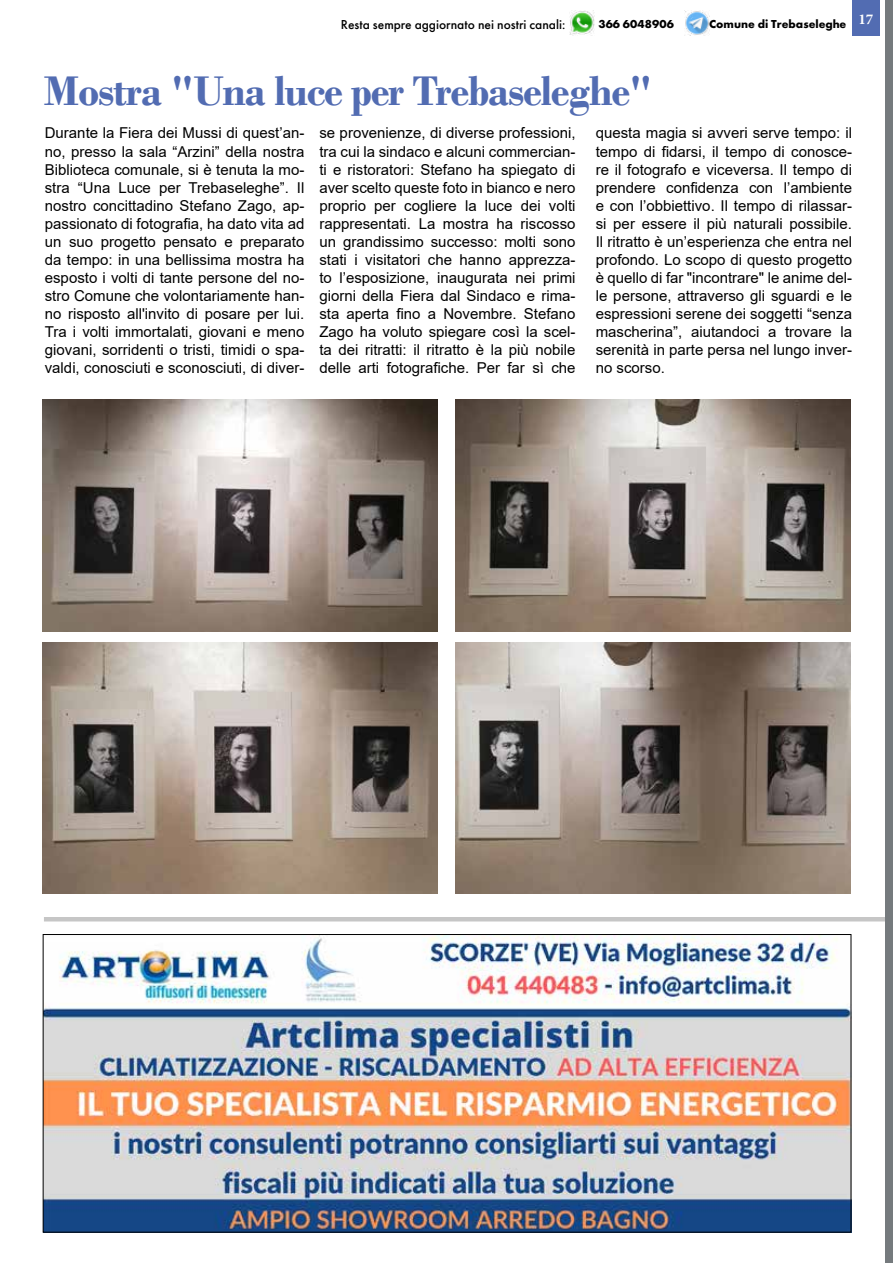
<style>
.page{position:relative;width:893px;height:1263px;background:#fff}
.page>*{position:absolute;margin:0;border:0;box-sizing:border-box;transform-origin:0 0}
.t1{font:700 43.5px "Bodoni";letter-spacing:-.03em;color:#526cb2}
.t2{font:15px/18px "Arial";color:#000;text-align:justify}
.t3{font:700 15px "Minion Pro";color:#fff}
.t4{font:500 13.5px "Futura PT";color:#000}
.t5{font:700 12px "Futura PT";color:#000}
</style>
<div class="page">
<img style="left:43px;top:642px;width:395px;height:251px">
<img style="left:43px;top:399px;width:395px;height:232px">
<img style="left:456px;top:399px;width:394px;height:232px">
<img style="left:456px;top:642px;width:394px;height:251px">
<div style="left:852px;top:0;width:27px;height:36px;background:#526cb2"></div>
<hr style="left:44px;top:917px;width:849px;height:4px;background:#c6c6c6">
<div style="left:885px;top:0;width:8px;height:1263px;background:#757a7d"></div>
<img style="left:685px;top:11px;width:24px;height:24px">
<img style="left:570px;top:11px;width:24px;height:24px">
<img style="left:45px;top:936px;width:804px;height:294px">
<p class="t4" style="left:341px;top:17px;width:226px">Resta sempre aggiornato nei nostri canali:</p>
<p class="t5" style="left:598px;top:16px;width:77px">366 6048906</p>
<p class="t5" style="left:709px;top:16px;width:139px">Comune di Trebaseleghe</p>
<p class="t3" style="left:858px;top:8px;width:16px">17</p>
<h1 class="t1" style="left:44px;top:66px;width:611px">Mostra "Una luce per Trebaseleghe"</h1>
<p class="t2" style="left:319px;top:124px;width:258px">se provenienze, di diverse professioni, tra cui la sindaco e alcuni commercian&shy;ti e ristoratori: Stefano ha spiegato di aver scelto queste foto in bianco e nero proprio per cogliere la luce dei volti rappresentati. La mostra ha riscosso un grandissimo successo: molti sono stati i visitatori che hanno apprezza&shy;to l’esposizione, inaugurata nei primi giorni della Fiera dal Sindaco e rima&shy;sta aperta fino a Novembre. Stefano Zago ha voluto spiegare così la scel&shy;ta dei ritratti: il ritratto è la più nobile delle arti fotografiche. Per far sì che</p>
<p class="t2" style="left:596px;top:124px;width:258px">questa magia si avveri serve tempo: il tempo di fidarsi, il tempo di conosce&shy;re il fotografo e viceversa. Il tempo di prendere confidenza con l’ambiente e con l’obbiettivo. Il tempo di rilassar&shy;si per essere il più naturali possibile.<br>Il ritratto è un’esperienza che entra nel profondo. Lo scopo di questo progetto è quello di far "incontrare" le anime del&shy;le persone, attraverso gli sguardi e le espressioni serene dei soggetti “senza mascherina”, aiutandoci a trovare la serenità in parte persa nel lungo inver&shy;no scorso.</p>
<p class="t2" style="left:45px;top:124px;width:261px">Durante la Fiera dei Mussi di quest’an&shy;no, presso la sala “Arzini” della nostra Biblioteca comunale, si è tenuta la mo&shy;stra “Una Luce per Trebaseleghe”. Il nostro concittadino Stefano Zago, ap&shy;passionato di fotografia, ha dato vita ad un suo progetto pensato e preparato da tempo: in una bellissima mostra ha esposto i volti di tante persone del no&shy;stro Comune che volontariamente han&shy;no risposto all'invito di posare per lui.<br>Tra i volti immortalati, giovani e meno giovani, sorridenti o tristi, timidi o spa&shy;valdi, conosciuti e sconosciuti, di diver-</p>
</div>
